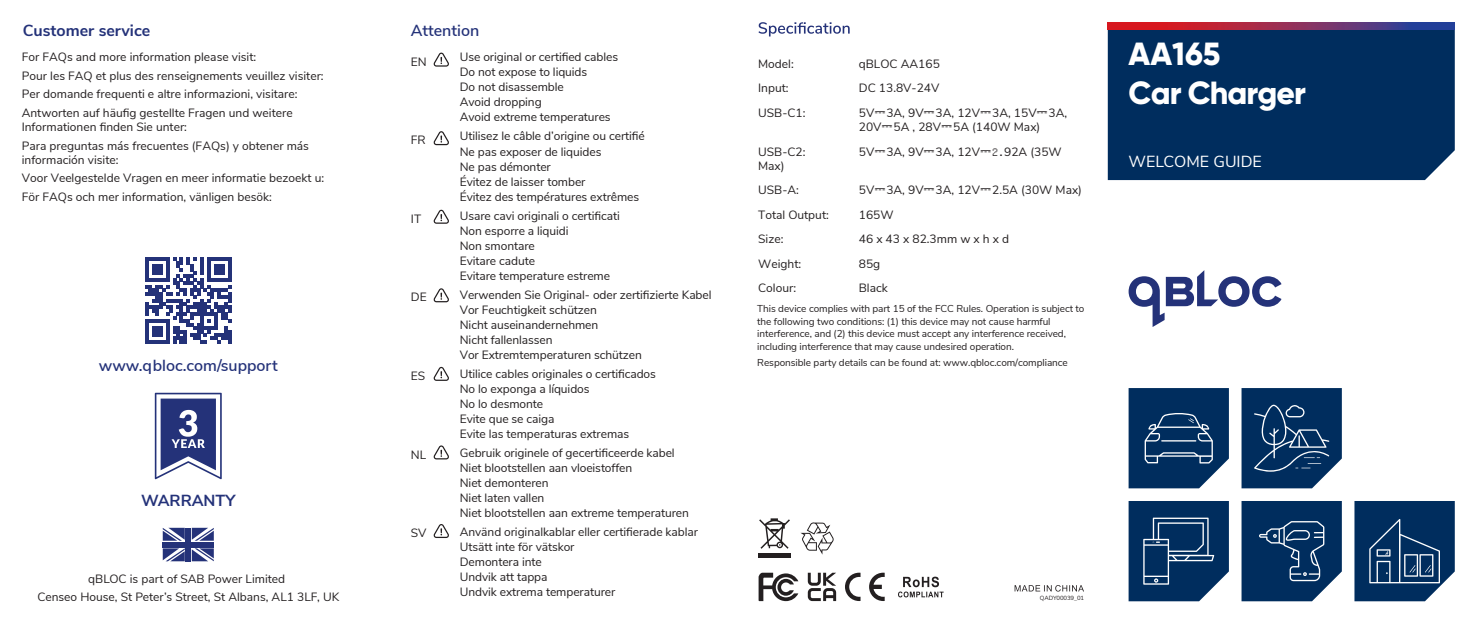
<style>
.page{position:relative;width:1475px;height:624px;background:#fff}
.page>*{position:absolute;margin:0;border:0;box-sizing:border-box;transform-origin:0 0}
.t1{font:800 32px/38.4px "Gilroy";letter-spacing:-.03em;color:#fff}
.t2{font:600 16px "Nunito Sans";color:#243279}
.t3{font:700 16px "Nunito Sans";color:#243279}
.t4{font:16px "Nunito Sans";color:#fff}
.t5{font:12px/15px "Nunito Sans";letter-spacing:-.005em;color:#231f20}
.t6{font:10px/12.4px "Nunito Sans";letter-spacing:-.005em;color:#231f20}
.t7{font:6px "Nunito Sans";letter-spacing:-.015em;color:#231f20}
.s1{font-family:"GNU Unifont Full"}
</style>
<div class="page">
<div style="left:1107px;top:29px;width:347px;height:151px;background:#002d5e"></div>
<svg style="left:1107px;top:23px;width:347px;height:6px;background:#8d2c57"></svg>
<svg style="left:758px;top:22px;width:91px;height:14px"></svg>
<svg style="left:1014px;top:585px;width:69px;height:6px"></svg>
<svg style="left:1128px;top:388px;width:100px;height:100px;background:#1c446f"></svg>
<svg style="left:1241px;top:388px;width:100px;height:100px;background:#1d4470"></svg>
<svg style="left:1128px;top:501px;width:100px;height:100px;background:#1f4671"></svg>
<svg style="left:1241px;top:501px;width:100px;height:100px;background:#1a436e"></svg>
<svg style="left:1354px;top:501px;width:100px;height:100px;background:#1c4470"></svg>
<svg style="left:1128px;top:270px;width:153px;height:57px"></svg>
<svg style="left:433px;top:53px;width:16px;height:14px"></svg>
<svg style="left:433px;top:131px;width:16px;height:14px"></svg>
<svg style="left:433px;top:210px;width:16px;height:14px"></svg>
<svg style="left:433px;top:288px;width:16px;height:14px"></svg>
<svg style="left:433px;top:367px;width:16px;height:14px"></svg>
<svg style="left:433px;top:445px;width:16px;height:14px"></svg>
<svg style="left:433px;top:524px;width:16px;height:14px"></svg>
<svg style="left:145px;top:257px;width:86px;height:86px"></svg>
<svg style="left:155px;top:393px;width:67px;height:86px"></svg>
<div style="left:186px;top:527px;width:5px;height:34px;background:#243279"></div>
<div style="left:163px;top:541px;width:51px;height:6px;background:#243279"></div>
<svg style="left:163px;top:527px;width:22px;height:13px"></svg>
<svg style="left:192px;top:527px;width:22px;height:13px"></svg>
<svg style="left:192px;top:548px;width:22px;height:13px"></svg>
<svg style="left:163px;top:548px;width:22px;height:13px"></svg>
<svg style="left:898px;top:576px;width:45px;height:21px"></svg>
<div style="left:758px;top:553px;width:32px;height:5px;background:#231f20"></div>
<svg style="left:759px;top:518px;width:30px;height:30px"></svg>
<svg style="left:869px;top:572px;width:15px;height:29px"></svg>
<svg style="left:845px;top:572px;width:15px;height:29px"></svg>
<svg style="left:800px;top:522px;width:33px;height:32px"></svg>
<svg style="left:807px;top:572px;width:29px;height:29px"></svg>
<svg style="left:758px;top:572px;width:40px;height:29px"></svg>
<h2 class="t3" style="left:23px;top:19px;width:129px">Customer service</h2>
<h2 class="t2" style="left:411px;top:19px;width:70px">Attention</h2>
<p class="t5" style="left:411px;top:53px;width:17px">EN</p>
<p class="t5" style="left:460px;top:49px;width:160px">Use original or certified cables<br>Do not expose to liquids<br>Do not disassemble<br>Avoid dropping<br>Avoid extreme temperatures</p>
<p class="t5" style="left:460px;top:128px;width:186px">Utilisez le câble d’origine ou certifié<br>Ne pas exposer de liquides<br>Ne pas démonter<br>Évitez de laisser tomber<br>Évitez des températures extrêmes</p>
<p class="t5" style="left:460px;top:207px;width:161px">Usare cavi originali o certificati<br>Non esporre a liquidi<br>Non smontare<br>Evitare cadute<br>Evitare temperature estreme</p>
<p class="t5" style="left:460px;top:286px;width:253px">Verwenden Sie Original- oder zertifizierte Kabel<br>Vor Feuchtigkeit schützen<br>Nicht auseinandernehmen<br>Nicht fallenlassen<br>Vor Extremtemperaturen schützen</p>
<p class="t5" style="left:460px;top:365px;width:197px">Utilice cables originales o certificados<br>No lo exponga a líquidos<br>No lo desmonte<br>Evite que se caiga<br>Evite las temperaturas extremas</p>
<p class="t5" style="left:460px;top:444px;width:231px">Gebruik originele of gecertificeerde kabel<br>Niet blootstellen aan vloeistoffen<br>Niet demonteren<br>Niet laten vallen<br>Niet blootstellen aan extreme temperaturen</p>
<p class="t5" style="left:460px;top:523px;width:239px">Använd originalkablar eller certifierade kablar<br>Utsätt inte för vätskor<br>Demontera inte<br>Undvik att tappa<br>Undvik extrema temperaturer</p>
<p class="t5" style="left:22px;top:47px;width:303px;line-height:18.4px">For FAQs and more information please visit:<br>Pour les FAQ et plus des renseignements veuillez visiter:<br>Per domande frequenti e altre informazioni, visitare:<br>Antworten auf häufig gestellte Fragen und weitere</p>
<p class="t5" style="left:22px;top:117px;width:289px;line-height:18.4px">Informationen finden Sie unter:<br>Para preguntas más frecuentes (FAQs) y obtener más</p>
<p class="t5" style="left:22px;top:150px;width:304px;line-height:18.4px">información visite:<br>Voor Veelgestelde Vragen en meer informatie bezoekt u:<br>För FAQs och mer information, vänligen besök:</p>
<p class="t5" style="left:411px;top:132px;width:16px">FR</p>
<p class="t5" style="left:411px;top:210px;width:12px">IT</p>
<p class="t5" style="left:411px;top:289px;width:17px">DE</p>
<h2 class="t2" style="left:99px;top:353px;width:180px">www.qbloc.com/support</h2>
<p class="t5" style="left:411px;top:367px;width:16px">ES</p>
<p class="t5" style="left:411px;top:446px;width:17px">NL</p>
<h2 class="t3" style="left:141px;top:488px;width:96px">WARRANTY</h2>
<p class="t5" style="left:411px;top:524px;width:17px">SV</p>
<p class="t5" style="left:37px;top:570px;width:303px;line-height:17.2px;text-align:center">qBLOC is part of SAB Power Limited<br>Censeo House, St Peter’s Street, St Albans, AL1 3LF, UK</p>
<p class="t5" style="left:758px;top:56px;width:37px">Model:</p>
<p class="t5" style="left:858px;top:56px;width:82px">qBLOC AA165</p>
<p class="t5" style="left:758px;top:80px;width:32px">Input:</p>
<p class="t5" style="left:858px;top:80px;width:82px">DC 13.8V-24V</p>
<p class="t5" style="left:758px;top:104px;width:49px">USB-C1:</p>
<p class="t5" style="left:858px;top:105px;width:210px;line-height:14.4px">5V<span class="s1">⎓</span>3A, 9V<span class="s1">⎓</span>3A, 12V<span class="s1">⎓</span>3A, 15V<span class="s1">⎓</span>3A,<br>20V<span class="s1">⎓</span>5A , 28V<span class="s1">⎓</span>5A (140W Max)</p>
<p class="t5" style="left:758px;top:143px;width:49px">USB-C2:</p>
<p class="t5" style="left:858px;top:143px;width:204px">5V<span class="s1">⎓</span>3A, 9V<span class="s1">⎓</span>3A, 12V<span class="s1">⎓2.</span>92A (35W</p>
<p class="t5" style="left:758px;top:153px;width:42px;line-height:24.4px">Max)<br>USB-A:</p>
<p class="t5" style="left:858px;top:182px;width:225px">5V<span class="s1">⎓</span>3A, 9V<span class="s1">⎓</span>3A, 12V<span class="s1">⎓</span>2.5A (30W Max)</p>
<p class="t5" style="left:758px;top:206px;width:72px">Total Output:</p>
<p class="t5" style="left:858px;top:206px;width:36px">165W</p>
<p class="t5" style="left:758px;top:231px;width:27px">Size:</p>
<p class="t5" style="left:858px;top:231px;width:152px">46 x 43 x 82.3mm w x h x d</p>
<p class="t5" style="left:758px;top:255px;width:44px">Weight:</p>
<p class="t5" style="left:858px;top:255px;width:23px">85g</p>
<p class="t5" style="left:758px;top:280px;width:39px">Colour:</p>
<p class="t5" style="left:858px;top:280px;width:30px">Black</p>
<p class="t6" style="left:757px;top:302px;width:329px">This device complies with part 15 of the FCC Rules. Operation is subject to the following two conditions: (1) this device may not cause harmful interference, and (2) this device must accept any interference received, including interference that may cause undesired operation.</p>
<p class="t6" style="left:757px;top:356px;width:312px">Responsible party details can be found at: www.qbloc.com/compliance</p>
<h1 class="t1" style="left:1128px;top:35px;width:179px">AA165<br>Car Charger</h1>
<h2 class="t4" style="left:1128px;top:150px;width:135px">WELCOME GUIDE</h2>
<p class="t7" style="left:1039px;top:593px;width:46px">QADY00039_01</p>
</div>
